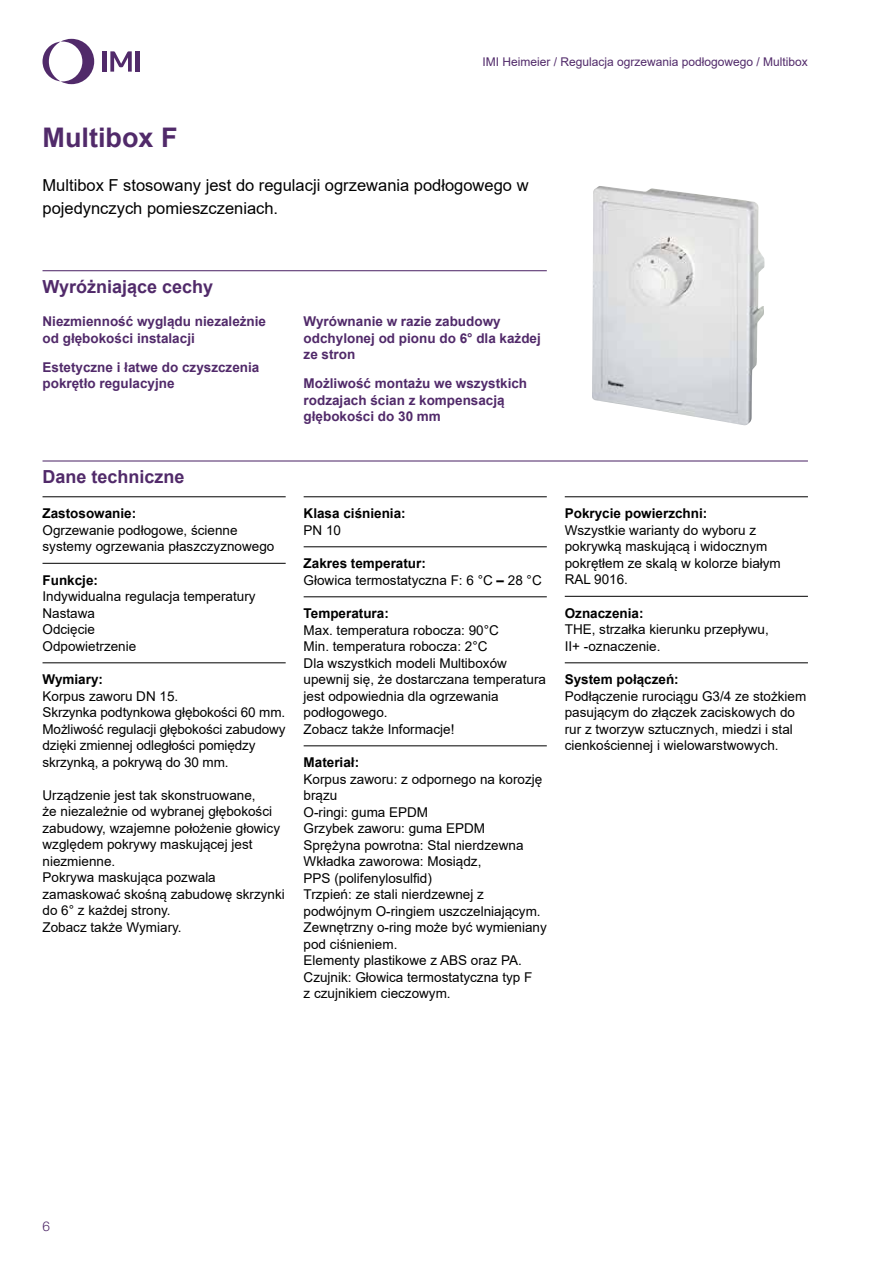
<style>
.page{position:relative;width:893px;height:1263px;background:#fff}
.page>*{position:absolute;margin:0;border:0;box-sizing:border-box;transform-origin:0 0}
.t1{font:700 27px "Arial";color:#512a6a}
.t2{font:700 18px "Arial";color:#512a6a}
.t3{font:16.5px/22.5px "Arial";color:#000}
.t4{font:13.5px/16.5px "Arial";color:#000}
.t5{font:700 13.5px/16.5px "Arial";color:#512a6a}
.t6{font:700 13.5px "Arial";color:#000}
.t7{font:300 13.5px "Helvetica Neue LTW1 G";color:#512a6a}
.t8{font:12px "Arial";color:#512a6a}
.s1{font-weight:700}
</style>
<div class="page">
<svg style="left:43px;top:39px;width:51px;height:45px"></svg>
<hr style="left:102px;top:51px;width:4px;height:21px;background:#512a6a">
<hr style="left:136px;top:51px;width:4px;height:21px;background:#512a6a">
<svg style="left:110px;top:51px;width:22px;height:21px"></svg>
<hr style="left:43px;top:270px;width:504px;height:1px;background:#512a6a">
<hr style="left:43px;top:460px;width:765px;height:1px;background:#512a6a">
<hr style="left:43px;top:496px;width:243px;height:1px;background:#000">
<hr style="left:43px;top:563px;width:243px;height:1px;background:#000">
<hr style="left:43px;top:662px;width:243px;height:1px;background:#000">
<hr style="left:304px;top:496px;width:243px;height:1px;background:#000">
<hr style="left:304px;top:546px;width:243px;height:1px;background:#000">
<hr style="left:304px;top:596px;width:243px;height:1px;background:#000">
<hr style="left:304px;top:745px;width:243px;height:1px;background:#000">
<hr style="left:565px;top:496px;width:243px;height:1px;background:#000">
<hr style="left:565px;top:596px;width:243px;height:1px;background:#000">
<hr style="left:565px;top:662px;width:243px;height:1px;background:#000">
<img style="left:592px;top:186px;width:172px;height:239px">
<p class="t8" style="left:482px;top:54px;width:327px">IMI Heimeier / Regulacja ogrzewania podłogowego / Multibox</p>
<h1 class="t1" style="left:43px;top:119px;width:136px">Multibox F</h1>
<p class="t3" style="left:43px;top:174px;width:488px">Multibox F stosowany jest do regulacji ogrzewania podłogowego w pojedynczych pomieszczeniach.</p>
<h2 class="t2" style="left:43px;top:273px;width:172px">Wyróżniające cechy</h2>
<p class="t5" style="left:43px;top:313px;width:225px">Niezmienność wyglądu niezależnie od głębokości instalacji</p>
<p class="t5" style="left:43px;top:359px;width:218px">Estetyczne i łatwe do czyszczenia pokrętło regulacyjne</p>
<p class="t5" style="left:304px;top:313px;width:239px">Wyrównanie w razie zabudowy odchylonej od pionu do 6° dla każdej ze stron</p>
<p class="t5" style="left:304px;top:375px;width:225px">Możliwość montażu we wszystkich rodzajach ścian z kompensacją głębokości do 30 mm</p>
<h2 class="t2" style="left:43px;top:464px;width:144px">Dane techniczne</h2>
<p class="t6" style="left:43px;top:504px;width:95px">Zastosowanie:</p>
<p class="t4" style="left:43px;top:522px;width:233px">Ogrzewanie podłogowe, ścienne systemy ogrzewania płaszczyznowego</p>
<p class="t6" style="left:43px;top:571px;width:57px">Funkcje:</p>
<p class="t4" style="left:43px;top:588px;width:215px">Indywidualna regulacja temperatury<br>Nastawa<br>Odcięcie<br>Odpowietrzenie</p>
<p class="t6" style="left:43px;top:670px;width:62px">Wymiary:</p>
<p class="t4" style="left:43px;top:688px;width:245px">Korpus zaworu DN 15.<br>Skrzynka podtynkowa głębokości 60 mm.<br>Możliwość regulacji głębokości zabudowy dzięki zmiennej odległości pomiędzy skrzynką, a pokrywą do 30 mm.</p>
<p class="t4" style="left:43px;top:787px;width:244px">Urządzenie jest tak skonstruowane,<br>że niezależnie od wybranej głębokości zabudowy, wzajemne położenie głowicy względem pokrywy maskującej jest niezmienne.<br>Pokrywa maskująca pozwala zamaskować skośną zabudowę skrzynki do 6° z każdej strony.<br>Zobacz także Wymiary.</p>
<p class="t6" style="left:304px;top:504px;width:104px">Klasa ciśnienia:</p>
<p class="t4" style="left:304px;top:522px;width:39px">PN 10</p>
<p class="t4" style="left:304px;top:555px;width:240px"><span class="s1">Zakres temperatur:<br></span>Głowica termostatyczna F: 6 °C <span class="s1">–</span> 28 °C</p>
<p class="t6" style="left:304px;top:604px;width:87px">Temperatura:</p>
<p class="t4" style="left:304px;top:622px;width:244px">Max. temperatura robocza: 90°C<br>Min. temperatura robocza: 2°C<br>Dla wszystkich modeli Multiboxów upewnij się, że dostarczana temperatura jest odpowiednia dla ogrzewania podłogowego.<br>Zobacz także Informacje!</p>
<p class="t6" style="left:304px;top:753px;width:57px">Materiał:</p>
<p class="t4" style="left:304px;top:771px;width:245px">Korpus zaworu: z odpornego na korozję brązu<br>O-ringi: guma EPDM<br>Grzybek zaworu: guma EPDM<br>Sprężyna powrotna: Stal nierdzewna<br>Wkładka zaworowa: Mosiądz,<br>PPS (polifenylosulfid)<br>Trzpień: ze stali nierdzewnej z podwójnym O-ringiem uszczelniającym.<br>Zewnętrzny o-ring może być wymieniany pod ciśnieniem.<br>Elementy plastikowe z ABS oraz PA.<br>Czujnik: Głowica termostatyczna typ F<br>z czujnikiem cieczowym.</p>
<p class="t6" style="left:565px;top:504px;width:144px">Pokrycie powierzchni:</p>
<p class="t4" style="left:565px;top:522px;width:218px">Wszystkie warianty do wyboru z pokrywką maskującą i widocznym pokrętłem ze skalą w kolorze białym<br>RAL 9016.</p>
<p class="t6" style="left:565px;top:604px;width:80px">Oznaczenia:</p>
<p class="t4" style="left:565px;top:621px;width:206px">THE, strzałka kierunku przepływu,<br>II+ -oznaczenie.</p>
<p class="t6" style="left:565px;top:670px;width:116px">System połączeń:</p>
<p class="t4" style="left:565px;top:688px;width:243px">Podłączenie rurociągu G3/4 ze stożkiem pasującym do złączek zaciskowych do rur z tworzyw sztucznych, miedzi i stal cienkościennej i wielowarstwowych.</p>
<p class="t7" style="left:43px;top:1218px;width:9px">6</p>
</div>
